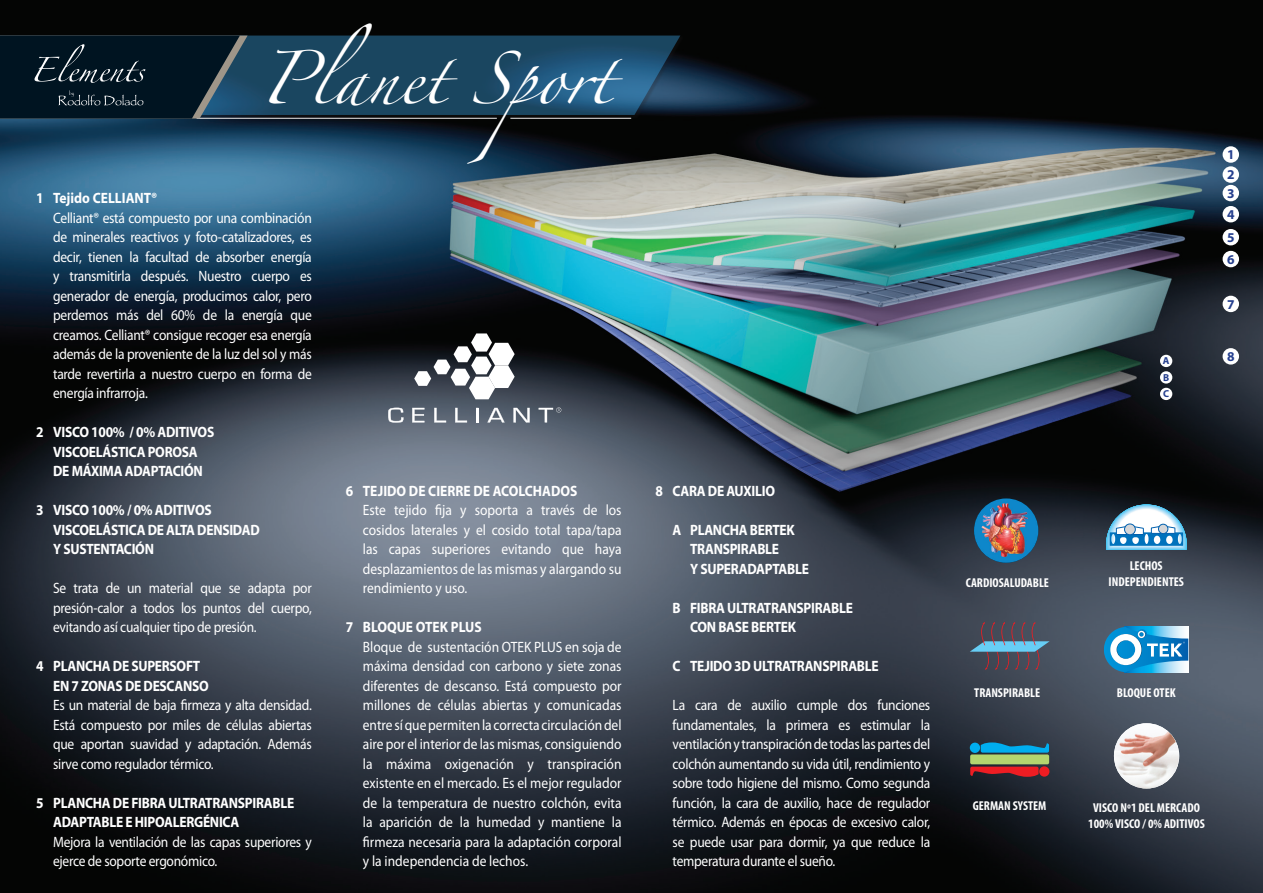
<style>
.page{position:relative;width:1263px;height:893px;background:#fff}
.page>*{position:absolute;margin:0;border:0;box-sizing:border-box;transform-origin:0 0}
.t1{font:47.55px "Zapfino";color:#fff}
.t2{font:15px/19.5px "Myriad Pro";letter-spacing:-.02em;color:#fff;text-align:justify;scale:.9 1}
.t3{font:700 15px/19.5px "Myriad Pro";letter-spacing:-.02em;color:#fff;scale:.9 1}
.t4{font:700 15px "Myriad Pro";color:#fff;scale:.9 1}
.t5{font:700 13.5px/20.1px "Myriad Pro";color:#253f8e}
.t6{font:700 condensed 12.9px/15.5px "Myriad Pro";color:#fff;text-align:center}
.t7{font:700 10.2px/16.5px "Myriad Pro";color:#253f8e}
</style>
<div class="page">
<img style="left:0;top:0;width:1263px;height:893px">
<div style="left:0;top:36px;width:684px;height:83px;background:#231f20;opacity:.5"></div>
<svg style="left:248px;top:36px;width:432px;height:79px;background:#1c4b68"></svg>
<svg style="left:0;top:36px;width:248px;height:83px;background:#102533"></svg>
<svg style="left:414px;top:333px;width:101px;height:66px"></svg>
<svg style="left:388px;top:408px;width:15px;height:15px"></svg>
<svg style="left:412px;top:408px;width:12px;height:14px"></svg>
<svg style="left:434px;top:408px;width:12px;height:14px"></svg>
<svg style="left:455px;top:408px;width:12px;height:14px"></svg>
<svg style="left:476px;top:408px;width:2px;height:14px"></svg>
<svg style="left:487px;top:408px;width:18px;height:14px"></svg>
<svg style="left:513px;top:408px;width:17px;height:14px"></svg>
<svg style="left:539px;top:407px;width:22px;height:15px"></svg>
<div style="left:1222px;top:146px;width:17px;height:17px;background:#fff;border-radius:50%"></div>
<div style="left:1222px;top:166px;width:17px;height:17px;background:#fff;border-radius:50%"></div>
<div style="left:1222px;top:185px;width:17px;height:16px;background:#fff;border-radius:50%"></div>
<div style="left:1222px;top:206px;width:17px;height:16px;background:#fff;border-radius:50%"></div>
<div style="left:1222px;top:229px;width:17px;height:16px;background:#fff;border-radius:50%"></div>
<div style="left:1222px;top:251px;width:17px;height:16px;background:#fff;border-radius:50%"></div>
<div style="left:1222px;top:296px;width:17px;height:16px;background:#fff;border-radius:50%"></div>
<div style="left:1222px;top:348px;width:17px;height:17px;background:#fff;border-radius:50%"></div>
<div style="left:1160px;top:355px;width:12px;height:12px;background:#fff;border-radius:50%"></div>
<div style="left:1160px;top:371px;width:12px;height:13px;background:#fff;border-radius:50%"></div>
<div style="left:1160px;top:388px;width:12px;height:12px;background:#fff;border-radius:50%"></div>
<svg style="left:970px;top:622px;width:79px;height:48px;background:#535f71"></svg>
<svg style="left:1106px;top:504px;width:81px;height:46px"></svg>
<div style="left:1116px;top:528px;width:27px;height:6px;background:#fff"></div>
<div style="left:1116px;top:528px;width:28px;height:7px;border:1px solid #0160ae"></div>
<div style="left:1124px;top:524px;width:11px;height:11px;background:#d5d6d8;border-radius:50%"></div>
<div style="left:1124px;top:524px;width:11px;height:11px;border:1px solid #0160ae;border-radius:50%"></div>
<div style="left:1151px;top:528px;width:24px;height:5px;background:#fff"></div>
<div style="left:1151px;top:528px;width:24px;height:6px;border:1px solid #0160ae"></div>
<div style="left:1158px;top:524px;width:10px;height:10px;background:#d5d6d8;border-radius:50%"></div>
<div style="left:1158px;top:524px;width:10px;height:10px;border:1px solid #0160ae;border-radius:50%"></div>
<img style="left:974px;top:498px;width:64px;height:65px;border-radius:32px">
<img style="left:1114px;top:723px;width:65px;height:65px;border-radius:33px">
<div style="left:970px;top:743px;width:10px;height:10px;background:#00aeef;border-radius:50%"></div>
<svg style="left:981px;top:742px;width:68px;height:11px"></svg>
<div style="left:1039px;top:766px;width:10px;height:11px;background:#ee1d23;border-radius:50%"></div>
<svg style="left:970px;top:767px;width:68px;height:10px"></svg>
<div style="left:970px;top:754px;width:79px;height:10px;background:#b4d56f;border-radius:2px"></div>
<svg style="left:1104px;top:627px;width:84px;height:45px"></svg>
<h1 class="t1" style="left:260px;top:59px;width:354px">Planet Sport</h1>
<p class="t4" style="left:36px;top:188px;width:136px">1 Tejido CELLIANT®</p>
<p class="t2" style="left:53px;top:208px;width:289px">Celliant® está compuesto por una combinación de minerales reactivos y foto-catalizadores, es decir, tienen la facultad de absorber energía y transmitirla después. Nuestro cuerpo es generador de energía, producimos calor, pero perdemos más del 60% de la energía que creamos. Celliant® consigue recoger esa energía además de la proveniente de la luz del sol y más tarde revertirla a nuestro cuerpo en forma de energía infrarroja.</p>
<p class="t3" style="left:36px;top:422px;width:199px;text-align:center">2 VISCO 100% / 0% ADITIVOS<br>VISCOELÁSTICA POROSA<br>DE MÁXIMA ADAPTACIÓN</p>
<p class="t3" style="left:53px;top:500px;width:231px;text-indent:-17px">3 VISCO 100% / 0% ADITIVOS<br>VISCOELÁSTICA DE ALTA DENSIDAD<br>Y SUSTENTACIÓN</p>
<p class="t2" style="left:53px;top:579px;width:289px">Se trata de un material que se adapta por presión-calor a todos los puntos del cuerpo, evitando así cualquier tipo de presión.</p>
<p class="t3" style="left:53px;top:656px;width:174px;text-indent:-17px">4 PLANCHA DE SUPERSOFT<br>EN 7 ZONAS DE DESCANSO</p>
<p class="t2" style="left:53px;top:696px;width:289px">Es un material de baja firmeza y alta densidad.<br>Está compuesto por miles de células abiertas que aportan suavidad y adaptación. Además sirve como regulador térmico.</p>
<p class="t3" style="left:53px;top:793px;width:269px;text-indent:-17px">5 PLANCHA DE FIBRA ULTRATRANSPIRABLE<br>ADAPTABLE E HIPOALERGÉNICA</p>
<p class="t2" style="left:53px;top:832px;width:289px">Mejora la ventilación de las capas superiores y ejerce de soporte ergonómico.</p>
<p class="t4" style="left:346px;top:481px;width:259px">6 TEJIDO DE CIERRE DE ACOLCHADOS</p>
<p class="t2" style="left:363px;top:501px;width:289px">Este tejido fija y soporta a través de los cosidos laterales y el cosido total tapa/tapa las capas superiores evitando que haya desplazamientos de las mismas y alargando su rendimiento y uso.</p>
<p class="t4" style="left:346px;top:617px;width:152px">7 BLOQUE OTEK PLUS</p>
<p class="t2" style="left:363px;top:637px;width:289px">Bloque de sustentación OTEK PLUS en soja de máxima densidad con carbono y siete zonas diferentes de descanso. Está compuesto por millones de células abiertas y comunicadas entre sí que permiten la correcta circulación del aire por el interior de las mismas, consiguiendo la máxima oxigenación y transpiración existente en el mercado. Es el mejor regulador de la temperatura de nuestro colchón, evita la aparición de la humedad y mantiene la firmeza necesaria para la adaptación corporal y la independencia de lechos.</p>
<p class="t3" style="left:656px;top:481px;width:134px">8 CARA DE AUXILIO</p>
<p class="t3" style="left:690px;top:520px;width:133px;text-indent:-17px">A PLANCHA BERTEK<br>TRANSPIRABLE<br>Y SUPERADAPTABLE</p>
<p class="t3" style="left:690px;top:598px;width:182px;text-indent:-17px">B FIBRA ULTRATRANSPIRABLE<br>CON BASE BERTEK</p>
<p class="t3" style="left:673px;top:656px;width:230px">C TEJIDO 3D ULTRATRANSPIRABLE</p>
<p class="t2" style="left:673px;top:696px;width:288px">La cara de auxilio cumple dos funciones fundamentales, la primera es estimular la ventilación y transpiración de todas las partes del colchón aumentando su vida útil, rendimiento y sobre todo higiene del mismo. Como segunda función, la cara de auxilio, hace de regulador térmico. Además en épocas de excesivo calor, se puede usar para dormir, ya que reduce la temperatura durante el sueño.</p>
<p class="t5" style="left:1227px;top:144px;width:9px">1<br>2</p>
<p class="t5" style="left:1227px;top:182px;width:9px;line-height:21.1px">3<br>4</p>
<p class="t5" style="left:1227px;top:226px;width:9px;line-height:21.9px">5<br>6</p>
<p class="t5" style="left:1227px;top:293px;width:9px">7</p>
<p class="t7" style="left:1163px;top:352px;width:8px">A</p>
<p class="t5" style="left:1227px;top:346px;width:9px">8</p>
<p class="t7" style="left:1163px;top:369px;width:8px">B<br>C</p>
<p class="t6" style="left:1130px;top:559px;width:34px">LECHOS</p>
<p class="t6" style="left:966px;top:575px;width:85px">CARDIOSALUDABLE</p>
<p class="t6" style="left:1108px;top:574px;width:77px">INDEPENDIENTES</p>
<p class="t6" style="left:974px;top:685px;width:67px">TRANSPIRABLE</p>
<p class="t6" style="left:973px;top:798px;width:75px">GERMAN SYSTEM</p>
<p class="t6" style="left:1117px;top:685px;width:60px">BLOQUE OTEK</p>
<p class="t6" style="left:1088px;top:800px;width:118px">VISCO Nº1 DEL MERCADO<br>100% VISCO / 0% ADITIVOS</p>
</div>
